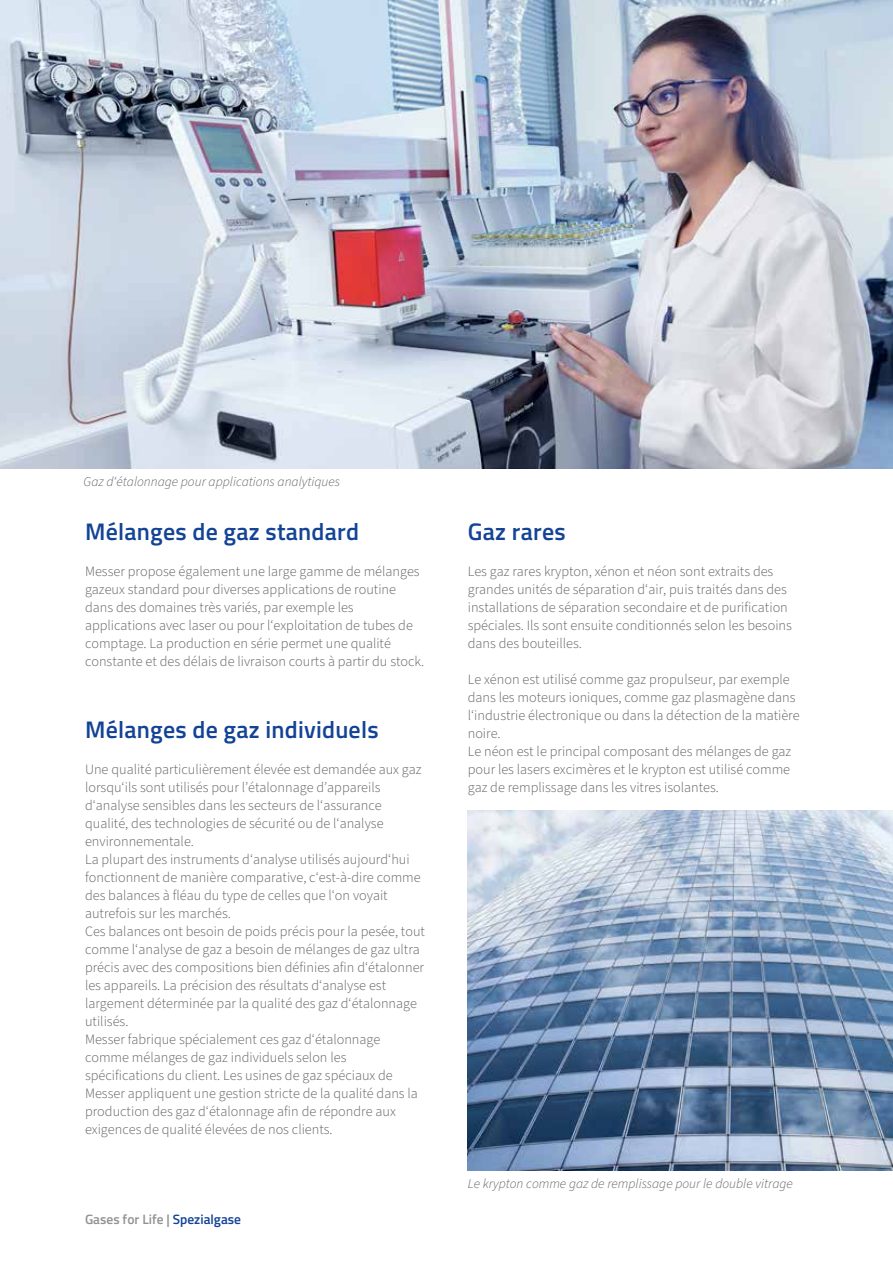
<style>
.page{position:relative;width:893px;height:1263px;background:#fff}
.page>*{position:absolute;margin:0;border:0;box-sizing:border-box;transform-origin:0 0}
.t1{font:600 24px "Titillium Web";letter-spacing:.01em;color:#134395}
.t2{font:300 14.25px/18px "Source Sans 3";color:#646363}
.t3{font:italic 300 13.5px "Source Sans 3";color:#646363}
.t4{font:600 13.5px "Titillium Web";color:#929292}
.s1{color:#134395}
</style>
<div class="page">
<img style="left:0;top:0;width:893px;height:468px">
<img style="left:468px;top:810px;width:425px;height:361px">
<p class="t3" style="left:84px;top:473px;width:258px">Gaz d‘étalonnage pour applications analytiques</p>
<h1 class="t1" style="left:85px;top:514px;width:276px">Mélanges de gaz standard</h1>
<p class="t2" style="left:85px;top:562px;width:341px">Messer propose également une large gamme de mélanges gazeux standard pour diverses applications de routine dans des domaines très variés, par exemple les applications avec laser ou pour l‘exploitation de tubes de comptage. La production en série permet une qualité constante et des délais de livraison courts à partir du stock.</p>
<h1 class="t1" style="left:85px;top:712px;width:295px">Mélanges de gaz individuels</h1>
<p class="t2" style="left:85px;top:760px;width:341px">Une qualité particulièrement élevée est demandée aux gaz lorsqu‘ils sont utilisés pour l’étalonnage d’appareils d‘analyse sensibles dans les secteurs de l‘assurance qualité, des technologies de sécurité ou de l‘analyse environnementale.<br>La plupart des instruments d‘analyse utilisés aujourd‘hui fonctionnent de manière comparative, c‘est-à-dire comme des balances à fléau du type de celles que l‘on voyait autrefois sur les marchés.<br>Ces balances ont besoin de poids précis pour la pesée, tout comme l‘analyse de gaz a besoin de mélanges de gaz ultra précis avec des compositions bien définies afin d‘étalonner les appareils. La précision des résultats d‘analyse est largement déterminée par la qualité des gaz d‘étalonnage utilisés.<br>Messer fabrique spécialement ces gaz d‘étalonnage comme mélanges de gaz individuels selon les spécifications du client. Les usines de gaz spéciaux de Messer appliquent une gestion stricte de la qualité dans la production des gaz d‘étalonnage afin de répondre aux exigences de qualité élevées de nos clients.</p>
<p class="t4" style="left:85px;top:1209px;width:158px">Gases for Life | <span class="s1">Spezialgase</span></p>
<h1 class="t1" style="left:468px;top:514px;width:99px">Gaz rares</h1>
<p class="t2" style="left:468px;top:562px;width:326px">Les gaz rares krypton, xénon et néon sont extraits des grandes unités de séparation d‘air, puis traités dans des installations de séparation secondaire et de purification spéciales. Ils sont ensuite conditionnés selon les besoins dans des bouteilles.</p>
<p class="t2" style="left:468px;top:670px;width:333px">Le xénon est utilisé comme gaz propulseur, par exemple dans les moteurs ioniques, comme gaz plasmagène dans l‘industrie électronique ou dans la détection de la matière noire.<br>Le néon est le principal composant des mélanges de gaz pour les lasers excimères et le krypton est utilisé comme gaz de remplissage dans les vitres isolantes.</p>
<p class="t3" style="left:468px;top:1175px;width:327px">Le krypton comme gaz de remplissage pour le double vitrage</p>
</div>
